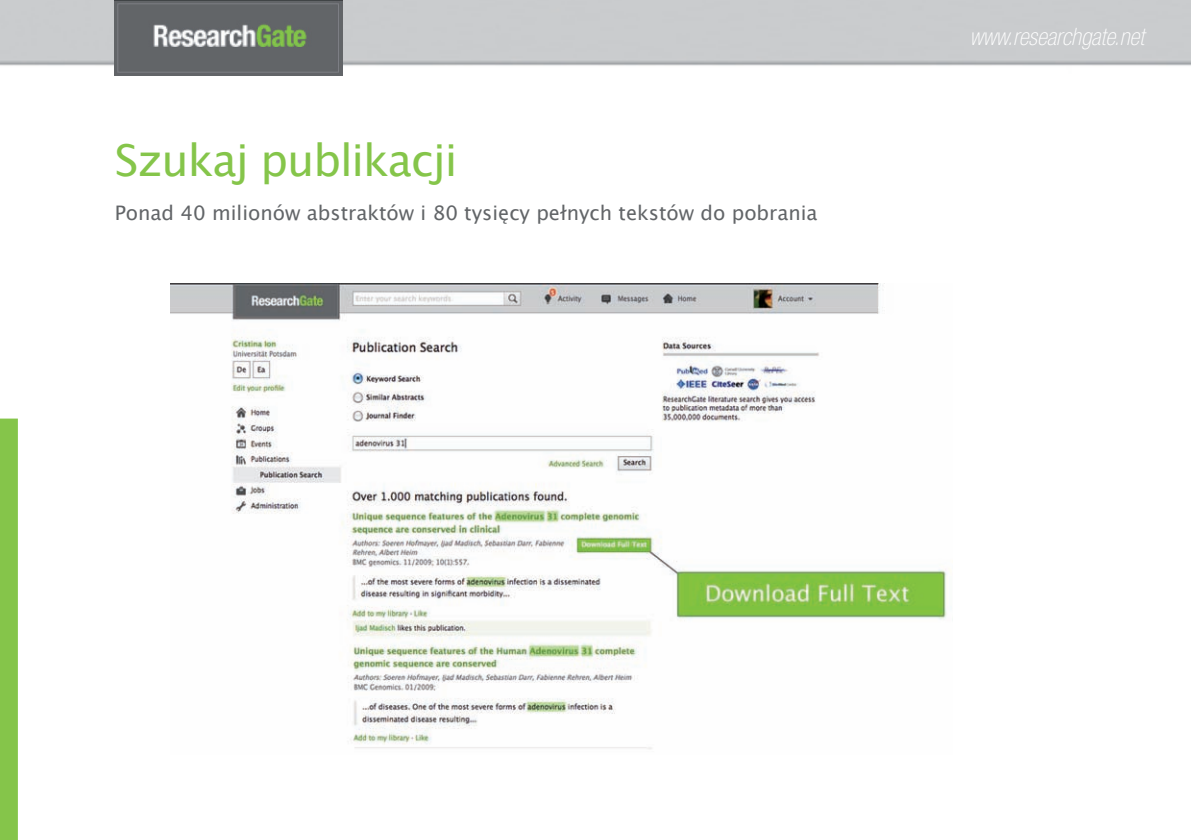
<style>
.page{position:relative;width:1191px;height:840px;background:#fff}
.page>*{position:absolute;margin:0;border:0;box-sizing:border-box;transform-origin:0 0}
.t1{font:44px "Lucida Grande";letter-spacing:-.025em;color:#85c54a}
.t2{font:italic 100 condensed 24px "Helvetica Neue LT Std";color:#fff}
.t3{font:20px "Lucida Grande";color:#626568}
</style>
<div class="page">
<div style="left:1px;top:419px;width:16px;height:420px;background:#85c54a"></div>
<div style="left:0;top:418px;width:18px;height:421px;border:2px solid #85c54a"></div>
<img style="left:0;top:0;width:1190px;height:76px">
<img style="left:115px;top:0;width:227px;height:76px">
<img style="left:170px;top:283px;width:777px;height:466px">
<h1 class="t1" style="left:115px;top:135px;width:344px">Szukaj publikacji</h1>
<p class="t3" style="left:115px;top:201px;width:704px">Ponad 40 milionów abstraktów i 80 tysięcy pełnych tekstów do pobrania</p>
<p class="t2" style="left:970px;top:23px;width:176px">www.researchgate.net</p>
</div>
